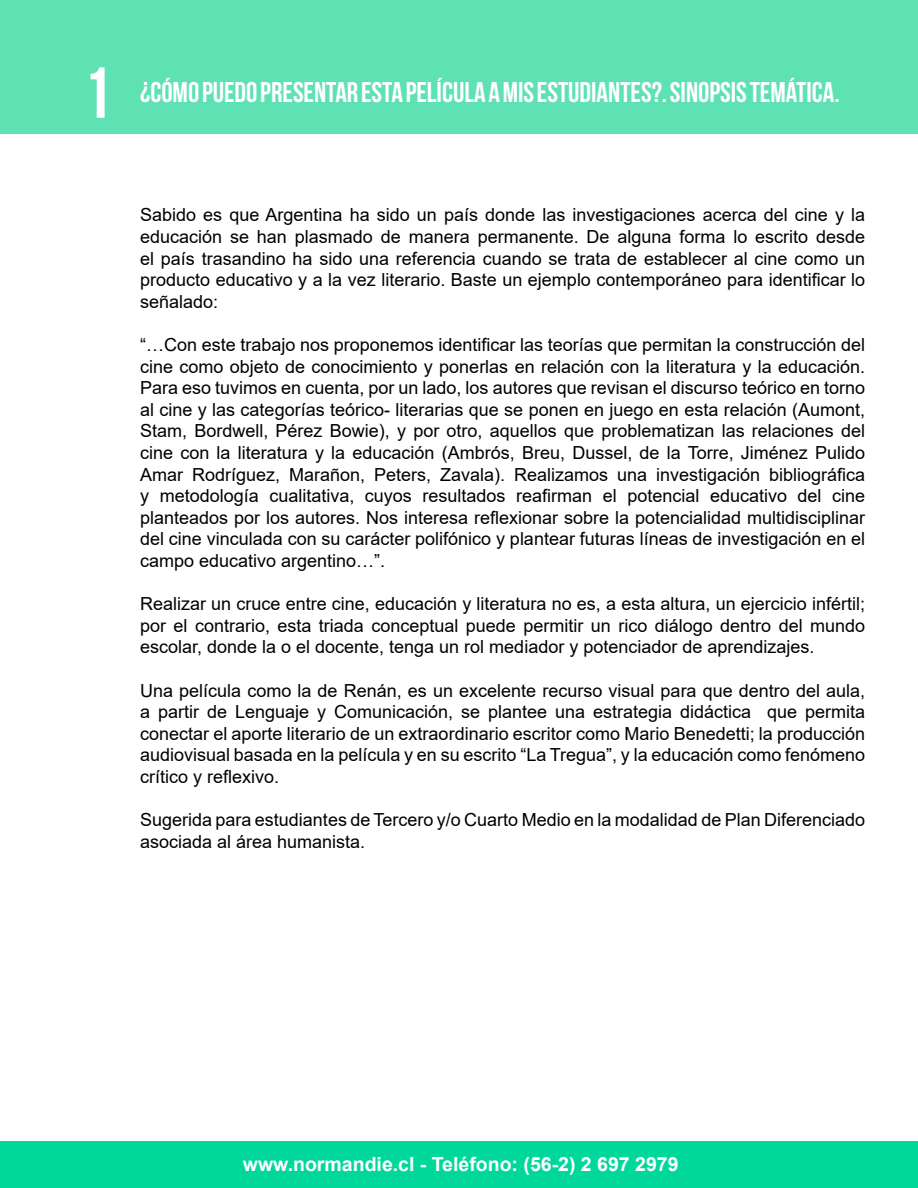
<style>
.page{position:relative;width:918px;height:1188px;background:#fff}
.page>*{position:absolute;margin:0;border:0;box-sizing:border-box;transform-origin:0 0}
.t1{font:72px "Bebas Neue";color:#fff}
.t2{font:28.5px "Bebas Neue";color:#fff}
.t3{font:700 19.5px "Arial";color:#fff}
.t4{font:18px/21.6px "Arial";color:#000;text-align:justify}
</style>
<div class="page">
<div style="left:0;top:1141px;width:918px;height:47px;background:#00d89b"></div>
<div style="left:0;top:0;width:918px;height:134px;background:#5ee1b3"></div>
<h1 class="t1" style="left:83px;top:53px;width:30px">1</h1>
<h2 class="t2" style="left:140px;top:76px;width:701px">¿CÓMO PUEDO PRESENTAR ESTA PELÍCULA A MIS ESTUDIANTES?. SINOPSIS TEMÁTICA.</h2>
<p class="t4" style="left:140px;top:204px;width:727px">Sabido es que Argentina ha sido un país donde las investigaciones acerca del cine y la educación se han plasmado de manera permanente. De alguna forma lo escrito desde el país trasandino ha sido una referencia cuando se trata de establecer al cine como un producto educativo y a la vez literario. Baste un ejemplo contemporáneo para identificar lo señalado:</p>
<p class="t4" style="left:140px;top:334px;width:727px">“…Con este trabajo nos proponemos identificar las teorías que permitan la construcción del cine como objeto de conocimiento y ponerlas en relación con la literatura y la educación.<br>Para eso tuvimos en cuenta, por un lado, los autores que revisan el discurso teórico en torno al cine y las categorías teórico- literarias que se ponen en juego en esta relación (Aumont, Stam, Bordwell, Pérez Bowie), y por otro, aquellos que problematizan las relaciones del cine con la literatura y la educación (Ambrós, Breu, Dussel, de la Torre, Jiménez Pulido Amar Rodríguez, Marañon, Peters, Zavala). Realizamos una investigación bibliográfica y metodología cualitativa, cuyos resultados reafirman el potencial educativo del cine planteados por los autores. Nos interesa reflexionar sobre la potencialidad multidisciplinar del cine vinculada con su carácter polifónico y plantear futuras líneas de investigación en el campo educativo argentino…”.</p>
<p class="t4" style="left:140px;top:593px;width:727px">Realizar un cruce entre cine, educación y literatura no es, a esta altura, un ejercicio infértil; por el contrario, esta triada conceptual puede permitir un rico diálogo dentro del mundo escolar, donde la o el docente, tenga un rol mediador y potenciador de aprendizajes.</p>
<p class="t4" style="left:140px;top:679px;width:727px">Una película como la de Renán, es un excelente recurso visual para que dentro del aula, a partir de Lenguaje y Comunicación, se plantee una estrategia didáctica que permita conectar el aporte literario de un extraordinario escritor como Mario Benedetti; la producción audiovisual basada en la película y en su escrito “La Tregua”, y la educación como fenómeno crítico y reflexivo.</p>
<p class="t4" style="left:140px;top:809px;width:727px">Sugerida para estudiantes de Tercero y/o Cuarto Medio en la modalidad de Plan Diferenciado asociada al área humanista.</p>
<p class="t3" style="left:243px;top:1150px;width:437px">www.normandie.cl - Teléfono: (56-2) 2 697 2979</p>
</div>
